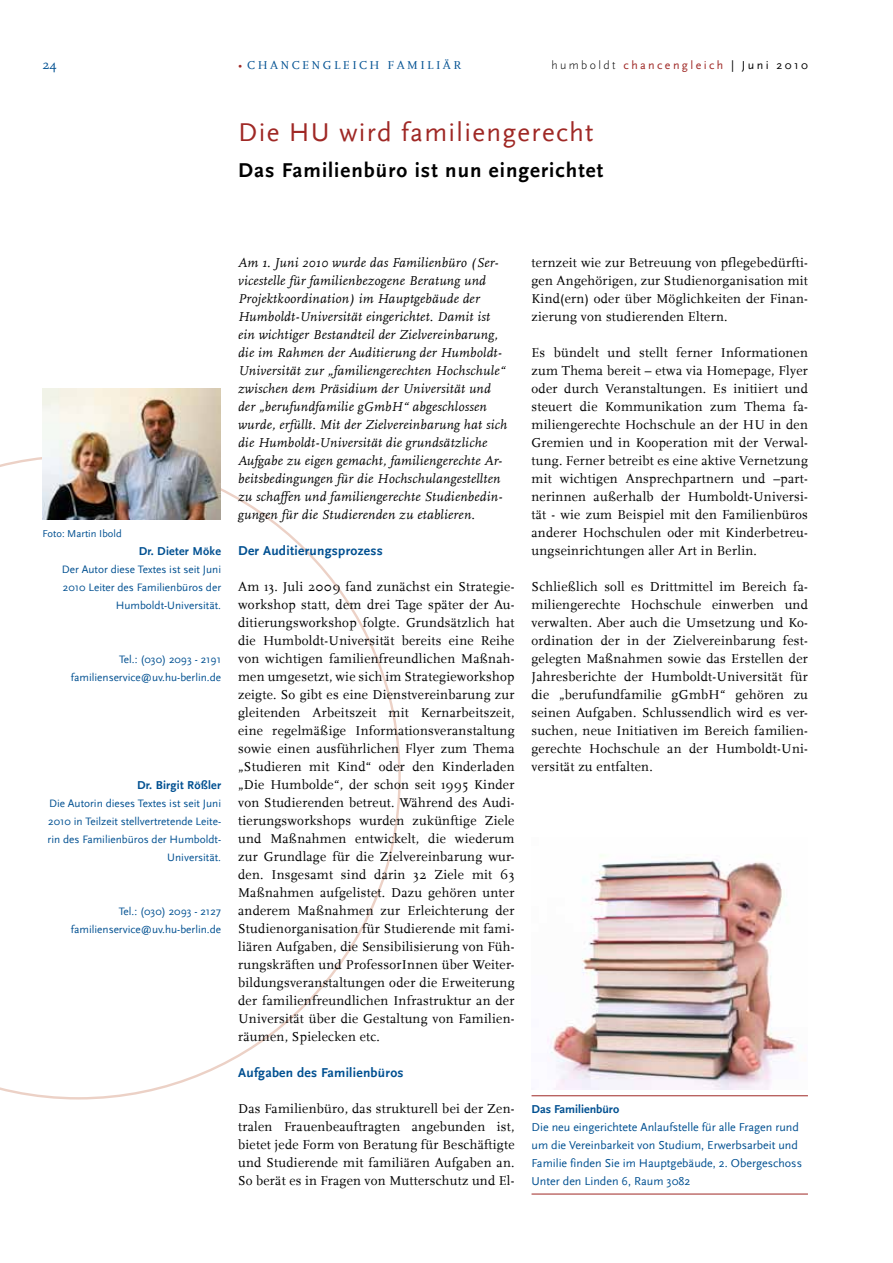
<style>
.page{position:relative;width:893px;height:1263px;background:#fff}
.page>*{position:absolute;margin:0;border:0;box-sizing:border-box;transform-origin:0 0}
.t1{font:27px "HU Scala Sans";letter-spacing:.05em;color:#9f2825}
.t2{font:700 21px "HU Scala Sans";letter-spacing:.05em;color:#000}
.t3{font:13.5px/18px "HU Scala";letter-spacing:.02em;color:#000;text-align:justify}
.t4{font:italic 13.5px/18px "HU Scala";letter-spacing:.02em;color:#000}
.t5{font:700 13.5px "HU Scala Sans";letter-spacing:.02em;color:#005091}
.t6{font:13.5px "Scala";color:#005091}
.t7{font:12px/18px "HU Scala Sans";color:#005091}
.t8{font:12px "Scala Sans Pro";letter-spacing:.2em;color:#9f2825}
.t9{font:700 12px "HU Scala Sans";letter-spacing:.02em;color:#005091}
.t10{font:12px "HU Scala";color:#005091}
.t11{font:700 12px "HU Scala Sans";color:#005091}
.t12{font:11.25px/18px "HU Scala Sans";color:#005091;text-align:right}
.t13{font:10.5px "HU Scala Sans";color:#005091}
.s1{font-family:"Scala";color:#9f2825}
.s2{font-weight:300;color:#000}
.s3{color:#000}
</style>
<div class="page">
<svg style="left:0;top:455px;width:401px;height:644px"></svg>
<hr style="left:531px;top:1095px;width:277px;height:1px;background:#9f2825">
<hr style="left:531px;top:1194px;width:277px;height:1px;background:#9f2825">
<img style="left:43px;top:388px;width:178px;height:131px">
<img style="left:547px;top:855px;width:254px;height:235px">
<p class="t6" style="left:43px;top:57px;width:16px">24</p>
<p class="t10" style="left:238px;top:59px;width:31px"><span class="s1">•</span>Chancengleich</p>
<p class="t10" style="left:387px;top:59px;width:10px">familiär</p>
<p class="t8" style="left:551px;top:58px;width:258px"><span class="s2">humboldt</span> chancengleich <span class="s3">| Juni 2010</span></p>
<h1 class="t1" style="left:238px;top:118px;width:357px">Die HU wird familiengerecht</h1>
<h2 class="t2" style="left:238px;top:158px;width:367px">Das Familienbüro ist nun eingerichtet</h2>
<p class="t13" style="left:43px;top:528px;width:81px">Foto: Martin Ibold</p>
<p class="t9" style="left:139px;top:544px;width:84px">Dr. Dieter Möke</p>
<p class="t12" style="left:62px;top:561px;width:161px">Der Autor diese Textes ist seit Juni<br>2010 Leiter des Familienbüros der<br>Humboldt-Universität.</p>
<p class="t12" style="left:71px;top:651px;width:152px">Tel.: (030) 2093 - 2191 familienservice@uv.hu-berlin.de</p>
<p class="t9" style="left:137px;top:778px;width:85px">Dr. Birgit Rößler</p>
<p class="t12" style="left:48px;top:795px;width:175px">Die Autorin dieses Textes ist seit Juni 2010 in Teilzeit stellvertretende Leite&shy;rin des Familienbüros der Humboldt-Universität.</p>
<p class="t12" style="left:71px;top:903px;width:152px">Tel.: (030) 2093 - 2127 familienservice@uv.hu-berlin.de</p>
<p class="t4" style="left:238px;top:254px;width:271px">Am 1. Juni 2010 wurde das Familienbüro (Ser&shy;vicestelle für familienbezogene Beratung und Projektkoordination) im Hauptgebäude der Humboldt-Universität eingerichtet. Damit ist ein wichtiger Bestandteil der Zielvereinbarung, die im Rahmen der Auditierung der Humboldt-Universität zur „familiengerechten Hochschule“ zwischen dem Präsidium der Universität und der „berufundfamilie gGmbH“ abgeschlossen wurde, erfüllt. Mit der Zielvereinbarung hat sich die Humboldt-Universität die grundsätzliche Aufgabe zu eigen gemacht, familiengerechte Ar&shy;beitsbedingungen für die Hochschulangestellten zu schaffen und familiengerechte Studienbedin&shy;gungen für die Studierenden zu etablieren.</p>
<p class="t5" style="left:238px;top:543px;width:146px">Der Auditierungsprozess</p>
<p class="t3" style="left:238px;top:578px;width:278px">Am 13. Juli 2009 fand zunächst ein Strategie&shy;workshop statt, dem drei Tage später der Au&shy;ditierungsworkshop folgte. Grundsätzlich hat die Humboldt-Universität bereits eine Reihe von wichtigen familienfreundlichen Maßnah&shy;men umgesetzt, wie sich im Strategieworkshop zeigte. So gibt es eine Dienstvereinbarung zur gleitenden Arbeitszeit mit Kernarbeitszeit, eine regelmäßige Informationsveranstaltung sowie einen ausführlichen Flyer zum Thema „Studieren mit Kind“ oder den Kinderladen „Die Humbolde“, der schon seit 1995 Kinder von Studierenden betreut. Während des Audi&shy;tierungsworkshops wurden zukünftige Ziele und Maßnahmen entwickelt, die wiederum zur Grundlage für die Zielvereinbarung wur&shy;den. Insgesamt sind darin 32 Ziele mit 63<br>Maßnahmen aufgelistet. Dazu gehören unter anderem Maßnahmen zur Erleichterung der Studienorganisation für Studierende mit fami&shy;liären Aufgaben, die Sensibilisierung von Füh&shy;rungskräften und ProfessorInnen über Weiter&shy;bildungsveranstaltungen oder die Erweiterung der familienfreundlichen Infrastruktur an der Universität über die Gestaltung von Familien&shy;räumen, Spielecken etc.</p>
<p class="t5" style="left:238px;top:1065px;width:167px">Aufgaben des Familienbüros</p>
<p class="t3" style="left:238px;top:1100px;width:278px">Das Familienbüro, das strukturell bei der Zen&shy;tralen Frauenbeauftragten angebunden ist, bietet jede Form von Beratung für Beschäftigte und Studierende mit familiären Aufgaben an.<br>So berät es in Fragen von Mutterschutz und El-</p>
<p class="t3" style="left:531px;top:254px;width:278px">ternzeit wie zur Betreuung von pflegebedürfti&shy;gen Angehörigen, zur Studienorganisation mit Kind(ern) oder über Möglichkeiten der Finan&shy;zierung von studierenden Eltern.</p>
<p class="t3" style="left:531px;top:344px;width:278px">Es bündelt und stellt ferner Informationen zum Thema bereit – etwa via Homepage, Flyer oder durch Veranstaltungen. Es initiiert und steuert die Kommunikation zum Thema fa&shy;miliengerechte Hochschule an der HU in den Gremien und in Kooperation mit der Verwal&shy;tung. Ferner betreibt es eine aktive Vernetzung mit wichtigen Ansprechpartnern und –part&shy;nerinnen außerhalb der Humboldt-Universi&shy;tät - wie zum Beispiel mit den Familienbüros anderer Hochschulen oder mit Kinderbetreu&shy;ungseinrichtungen aller Art in Berlin.</p>
<p class="t3" style="left:531px;top:578px;width:278px">Schließlich soll es Drittmittel im Bereich fa&shy;miliengerechte Hochschule einwerben und verwalten. Aber auch die Umsetzung und Ko&shy;ordination der in der Zielvereinbarung fest&shy;gelegten Maßnahmen sowie das Erstellen der Jahresberichte der Humboldt-Universität für die „berufundfamilie gGmbH“ gehören zu seinen Aufgaben. Schlussendlich wird es ver&shy;suchen, neue Initiativen im Bereich familien&shy;gerechte Hochschule an der Humboldt-Uni&shy;versität zu entfalten.</p>
<p class="t11" style="left:531px;top:1102px;width:89px">Das Familienbüro</p>
<p class="t7" style="left:531px;top:1118px;width:272px">Die neu eingerichtete Anlaufstelle für alle Fragen rund um die Vereinbarkeit von Studium, Erwerbsarbeit und Familie finden Sie im Hauptgebäude, 2. Obergeschoss Unter den Linden 6, Raum 3082</p>
</div>
